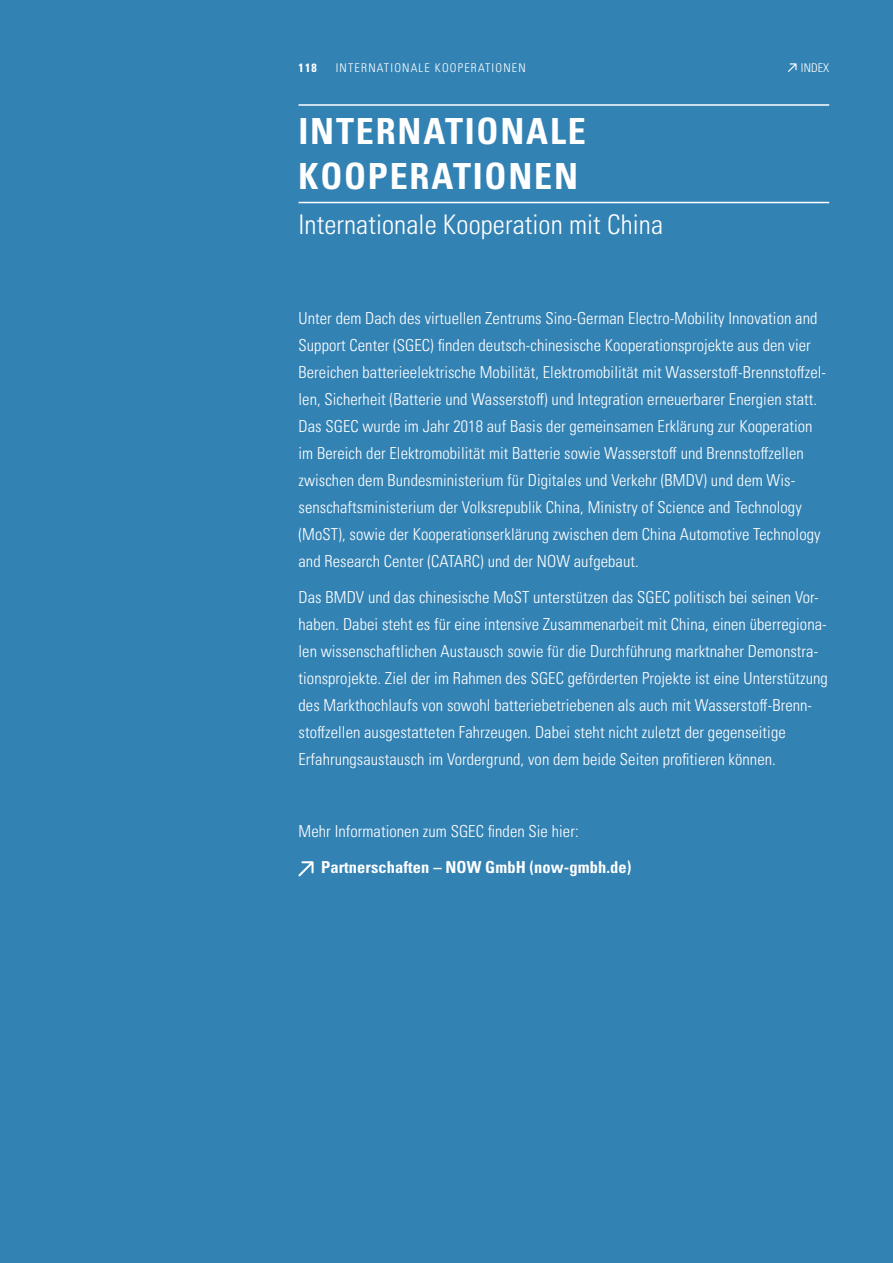
<style>
.page{position:relative;width:893px;height:1263px;background:#3382b4}
.page>*{position:absolute;margin:0;border:0;box-sizing:border-box;transform-origin:0 0}
.t1{font:700 condensed 36px/45px "Univers LT Pro";letter-spacing:.05em;color:#fff}
.t2{font:300 condensed 27px "Univers LT Pro";letter-spacing:.005em;color:#fff}
.t3{font:300 condensed 16.5px/27px "Univers LT Pro";letter-spacing:.005em;color:#fff}
.t4{font:700 condensed 16.5px "Univers LT Pro";letter-spacing:.005em;color:#fff}
.t5{font:300 condensed 12px "Univers LT Pro";letter-spacing:.1em;color:#fff}
.t6{font:700 condensed 12px "Univers LT Pro";color:#fff}
</style>
<div class="page">
<svg style="left:788px;top:63px;width:9px;height:9px"></svg>
<hr style="left:298px;top:104px;width:531px;height:2px;background:#fff">
<hr style="left:298px;top:202px;width:531px;height:1px;background:#fff">
<svg style="left:298px;top:861px;width:16px;height:15px"></svg>
<p class="t6" style="left:298px;top:60px;width:20px">118</p>
<p class="t5" style="left:336px;top:60px;width:192px">INTERNATIONALE KOOPERATIONEN</p>
<p class="t5" style="left:801px;top:60px;width:30px">INDEX</p>
<h1 class="t1" style="left:298px;top:108px;width:289px">INTERNATIONALE<br>KOOPERATIONEN</h1>
<h2 class="t2" style="left:298px;top:206px;width:366px">Internationale Kooperation mit China</h2>
<p class="t3" style="left:298px;top:304px;width:529px">Unter dem Dach des virtuellen Zentrums Sino-German Electro-Mobility Innovation and Support Center (SGEC) finden deutsch-chinesische Kooperationsprojekte aus den vier Bereichen batterieelektrische Mobilität, Elektromobilität mit Wasserstoff-Brennstoffzel&shy;len, Sicherheit (Batterie und Wasserstoff) und Integration erneuerbarer Energien statt.<br>Das SGEC wurde im Jahr 2018 auf Basis der gemeinsamen Erklärung zur Kooperation im Bereich der Elektromobilität mit Batterie sowie Wasserstoff und Brennstoffzellen zwischen dem Bundesministerium für Digitales und Verkehr (BMDV) und dem Wis&shy;senschaftsministerium der Volksrepublik China, Ministry of Science and Technology (MoST), sowie der Kooperationserklärung zwischen dem China Automotive Technology and Research Center (CATARC) und der NOW aufgebaut.</p>
<p class="t3" style="left:298px;top:583px;width:531px">Das BMDV und das chinesische MoST unterstützen das SGEC politisch bei seinen Vor&shy;haben. Dabei steht es für eine intensive Zusammenarbeit mit China, einen überregiona&shy;len wissenschaftlichen Austausch sowie für die Durchführung marktnaher Demonstra&shy;tionsprojekte. Ziel der im Rahmen des SGEC geförderten Projekte ist eine Unterstützung des Markthochlaufs von sowohl batteriebetriebenen als auch mit Wasserstoff-Brenn&shy;stoffzellen ausgestatteten Fahrzeugen. Dabei steht nicht zuletzt der gegenseitige Erfahrungsaustausch im Vordergrund, von dem beide Seiten profitieren können.</p>
<p class="t3" style="left:298px;top:817px;width:282px">Mehr Informationen zum SGEC finden Sie hier:</p>
<p class="t4" style="left:321px;top:857px;width:312px">Partnerschaften – NOW GmbH (now-gmbh.de)</p>
</div>
